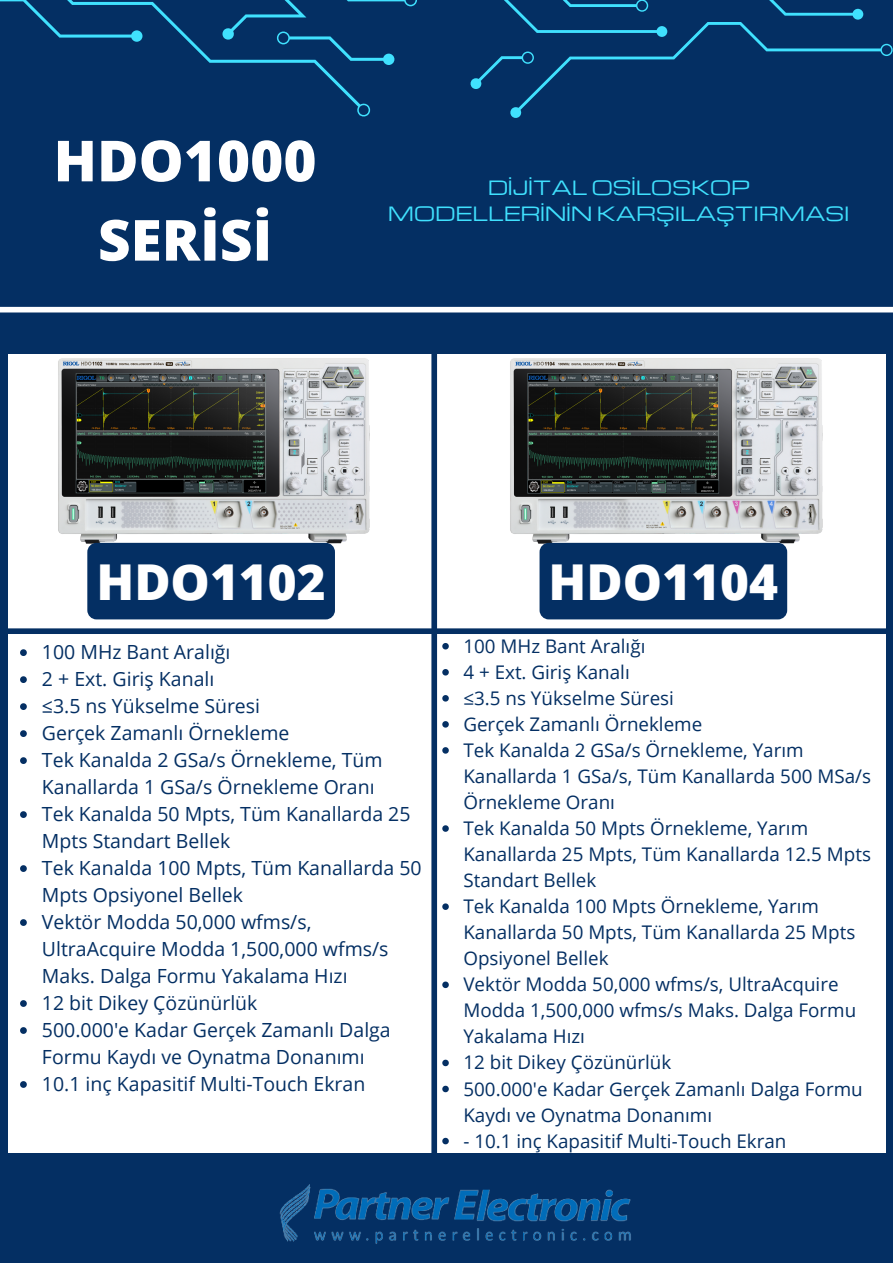
<style>
.page{position:relative;width:893px;height:1264px;background:#fff}
.page>*{position:absolute;margin:0;border:0;box-sizing:border-box;transform-origin:0 0}
.t1{font:800 56.7px/79.2px "Open Sans";color:#fff;text-align:center}
.t2{font:800 49.5px "Open Sans";color:#fff}
.t3{font:19.5px/27px "Open Sans";color:#042f63}
.t4{font:19.2px/25.8px "Michroma";color:#40e1fe;text-align:center}
.t5{font:18.75px/26.1px "Open Sans";color:#042f63}
</style>
<div class="page">
<div style="left:0;top:0;width:892px;height:1262px;background:#042f63"></div>
<svg style="left:470px;top:0;width:422px;height:118px"></svg>
<svg style="left:0;top:0;width:417px;height:117px"></svg>
<img style="left:279px;top:1184px;width:352px;height:60px">
<div style="left:0;top:307px;width:892px;height:5px;background:#fff"></div>
<div style="left:9px;top:354px;width:877px;height:798px;background:#fff"></div>
<div style="left:431px;top:348px;width:6px;height:811px;background:#042f63"></div>
<div style="left:0;top:628px;width:892px;height:6px;background:#042f63"></div>
<img style="left:58px;top:358px;width:312px;height:191px">
<img style="left:510px;top:358px;width:313px;height:224px">
<svg style="left:20px;top:649px;width:7px;height:7px"></svg>
<svg style="left:20px;top:676px;width:7px;height:7px"></svg>
<svg style="left:20px;top:703px;width:7px;height:7px"></svg>
<svg style="left:20px;top:730px;width:7px;height:7px"></svg>
<svg style="left:20px;top:757px;width:7px;height:7px"></svg>
<svg style="left:20px;top:811px;width:7px;height:7px"></svg>
<svg style="left:20px;top:865px;width:7px;height:7px"></svg>
<svg style="left:20px;top:919px;width:7px;height:6px"></svg>
<svg style="left:20px;top:1000px;width:7px;height:6px"></svg>
<svg style="left:20px;top:1027px;width:7px;height:6px"></svg>
<svg style="left:20px;top:1081px;width:7px;height:6px"></svg>
<div style="left:87px;top:543px;width:248px;height:76px;background:#042f63;border-radius:9px"></div>
<div style="left:539px;top:543px;width:248px;height:76px;background:#042f63;border-radius:9px"></div>
<svg style="left:442px;top:643px;width:7px;height:6px"></svg>
<svg style="left:442px;top:669px;width:7px;height:6px"></svg>
<svg style="left:442px;top:695px;width:7px;height:6px"></svg>
<svg style="left:442px;top:721px;width:7px;height:6px"></svg>
<svg style="left:442px;top:747px;width:7px;height:6px"></svg>
<svg style="left:442px;top:825px;width:7px;height:6px"></svg>
<svg style="left:442px;top:903px;width:7px;height:6px"></svg>
<svg style="left:442px;top:981px;width:7px;height:7px"></svg>
<svg style="left:442px;top:1059px;width:7px;height:7px"></svg>
<svg style="left:442px;top:1085px;width:7px;height:7px"></svg>
<svg style="left:442px;top:1137px;width:7px;height:7px"></svg>
<h1 class="t1" style="left:54px;top:120px;width:264px">HDO1000<br>SERİSİ</h1>
<p class="t4" style="left:387px;top:173px;width:463px">DİJİTAL OSİLOSKOP<br>MODELLERİNİN KARŞILAŞTIRMASI</p>
<h2 class="t2" style="left:96px;top:547px;width:231px">HDO1102</h2>
<h2 class="t2" style="left:548px;top:547px;width:231px">HDO1104</h2>
<p class="t5" style="left:463px;top:632px;width:409px">100 MHz Bant Aralığı<br>4 + Ext. Giriş Kanalı<br>≤3.5 ns Yükselme Süresi<br>Gerçek Zamanlı Örnekleme<br>Tek Kanalda 2 GSa/s Örnekleme, Yarım<br>Kanallarda 1 GSa/s, Tüm Kanallarda 500 MSa/s<br>Örnekleme Oranı<br>Tek Kanalda 50 Mpts Örnekleme, Yarım<br>Kanallarda 25 Mpts, Tüm Kanallarda 12.5 Mpts<br>Standart Bellek<br>Tek Kanalda 100 Mpts Örnekleme, Yarım<br>Kanallarda 50 Mpts, Tüm Kanallarda 25 Mpts<br>Opsiyonel Bellek<br>Vektör Modda 50,000 wfms/s, UltraAcquire<br>Modda 1,500,000 wfms/s Maks. Dalga Formu<br>Yakalama Hızı<br>12 bit Dikey Çözünürlük<br>500.000'e Kadar Gerçek Zamanlı Dalga Formu<br>Kaydı ve Oynatma Donanımı</p>
<p class="t5" style="left:463px;top:1127px;width:324px">- 10.1 inç Kapasitif Multi-Touch Ekran</p>
<p class="t3" style="left:42px;top:638px;width:381px">100 MHz Bant Aralığı<br>2 + Ext. Giriş Kanalı<br>≤3.5 ns Yükselme Süresi<br>Gerçek Zamanlı Örnekleme<br>Tek Kanalda 2 GSa/s Örnekleme, Tüm<br>Kanallarda 1 GSa/s Örnekleme Oranı<br>Tek Kanalda 50 Mpts, Tüm Kanallarda 25<br>Mpts Standart Bellek<br>Tek Kanalda 100 Mpts, Tüm Kanallarda 50<br>Mpts Opsiyonel Bellek<br>Vektör Modda 50,000 wfms/s,<br>UltraAcquire Modda 1,500,000 wfms/s<br>Maks. Dalga Formu Yakalama Hızı<br>12 bit Dikey Çözünürlük<br>500.000'e Kadar Gerçek Zamanlı Dalga<br>Formu Kaydı ve Oynatma Donanımı<br>10.1 inç Kapasitif Multi-Touch Ekran</p>
</div>
